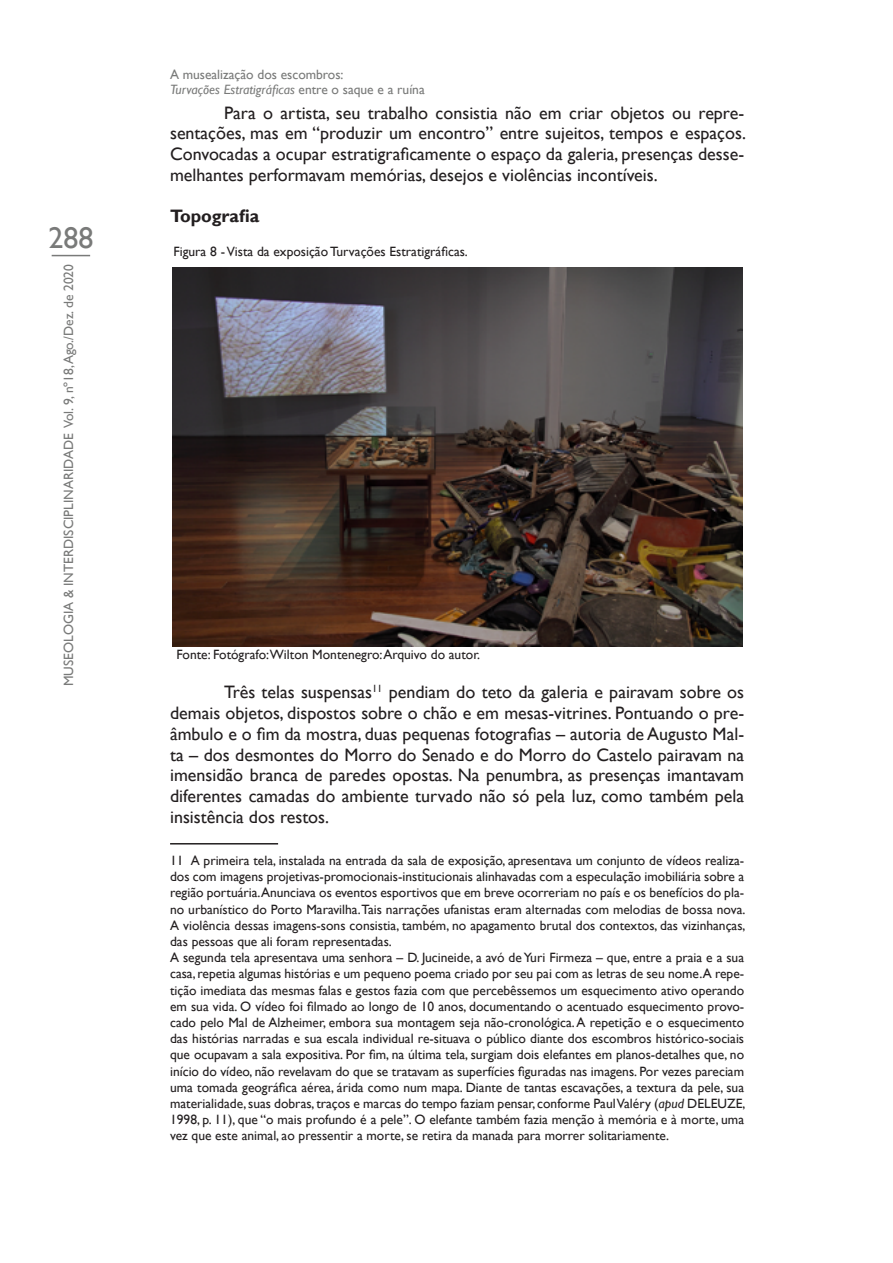
<style>
.page{position:relative;width:893px;height:1263px;background:#fff}
.page>*{position:absolute;margin:0;border:0;box-sizing:border-box;transform-origin:0 0}
.t1{font:30px "Gill Sans";color:#797a79}
.t2{font:18px/20.7px "Gill Sans";color:#231f20;text-align:justify}
.t3{font:700 18px "Gill Sans";color:#231f20}
.rodapé_museu_Pamela{font:13.5px/16.2px "Gill Sans";color:#231f20;text-align:justify}
.t4{font:13.5px/15px "Gill Sans";color:#797a79}
.Museologia_Pamela{font:13.5px "Gill Sans";color:#231f20}
.s1{font-style:italic}
</style>
<div class="page">
<hr style="left:52px;top:255px;width:38px;height:1px;background:#797a79">
<hr style="left:170px;top:843px;width:108px;height:1px;background:#231f20">
<img style="left:173px;top:268px;width:569px;height:378px">
<h1 class="t1" style="left:48px;top:221px;width:46px">288</h1>
<p class="t4" style="left:62px;top:686px;width:423px;rotate:-90deg">MUSEOLOGIA &amp; INTERDISCIPLINARIDADE Vol. 9, nº18, Ago./Dez. de 2020</p>
<p class="t4" style="left:170px;top:68px;width:256px">A musealização dos escombros:<br><span class="s1">Turvações Estratigráficas</span> entre o saque e a ruína</p>
<p class="t2" style="left:170px;top:103px;width:577px;text-indent:54px">Para o artista, seu trabalho consistia não em criar objetos ou repre&shy;sentações, mas em “produzir um encontro” entre sujeitos, tempos e espaços.<br>Convocadas a ocupar estratigraficamente o espaço da galeria, presenças desse&shy;melhantes performavam memórias, desejos e violências incontíveis.</p>
<p class="t3" style="left:170px;top:205px;width:91px">Topografia</p>
<p class="Museologia_Pamela" style="left:173px;top:244px;width:296px">Figura 8 - Vista da exposição Turvações Estratigráficas.</p>
<p class="Museologia_Pamela" style="left:176px;top:647px;width:305px">Fonte: Fotógrafo:Wilton Montenegro: Arquivo do autor.</p>
<p class="t2" style="left:170px;top:682px;width:576px;text-indent:54px">Três telas suspensas<sup>11</sup> pendiam do teto da galeria e pairavam sobre os demais objetos, dispostos sobre o chão e em mesas-vitrines. Pontuando o pre&shy;âmbulo e o fim da mostra, duas pequenas fotografias – autoria de Augusto Mal&shy;ta – dos desmontes do Morro do Senado e do Morro do Castelo pairavam na imensidão branca de paredes opostas. Na penumbra, as presenças imantavam diferentes camadas do ambiente turvado não só pela luz, como também pela insistência dos restos.</p>
<p class="rodapé_museu_Pamela" style="left:170px;top:853px;width:577px">11 A primeira tela, instalada na entrada da sala de exposição, apresentava um conjunto de vídeos realiza&shy;dos com imagens projetivas-promocionais-institucionais alinhavadas com a especulação imobiliária sobre a região portuária.Anunciava os eventos esportivos que em breve ocorreriam no país e os benefícios do pla&shy;no urbanístico do Porto Maravilha. Tais narrações ufanistas eram alternadas com melodias de bossa nova.<br>A violência dessas imagens-sons consistia, também, no apagamento brutal dos contextos, das vizinhanças, das pessoas que ali foram representadas.</p>
<p class="rodapé_museu_Pamela" style="left:170px;top:950px;width:577px">A segunda tela apresentava uma senhora – D. Jucineide, a avó de Yuri Firmeza – que, entre a praia e a sua casa, repetia algumas histórias e um pequeno poema criado por seu pai com as letras de seu nome.A repe&shy;tição imediata das mesmas falas e gestos fazia com que percebêssemos um esquecimento ativo operando em sua vida. O vídeo foi filmado ao longo de 10 anos, documentando o acentuado esquecimento provo&shy;cado pelo Mal de Alzheimer, embora sua montagem seja não-cronológica. A repetição e o esquecimento das histórias narradas e sua escala individual re-situava o público diante dos escombros histórico-sociais que ocupavam a sala expositiva. Por fim, na última tela, surgiam dois elefantes em planos-detalhes que, no início do vídeo, não revelavam do que se tratavam as superfícies figuradas nas imagens. Por vezes pareciam uma tomada geográfica aérea, árida como num mapa. Diante de tantas escavações, a textura da pele, sua materialidade, suas dobras, traços e marcas do tempo faziam pensar, conforme Paul Valéry (<span class="s1">apud</span> DELEUZE, 1998, p. 11), que “o mais profundo é a pele”. O elefante também fazia menção à memória e à morte, uma vez que este animal, ao pressentir a morte, se retira da manada para morrer solitariamente.</p>
</div>
